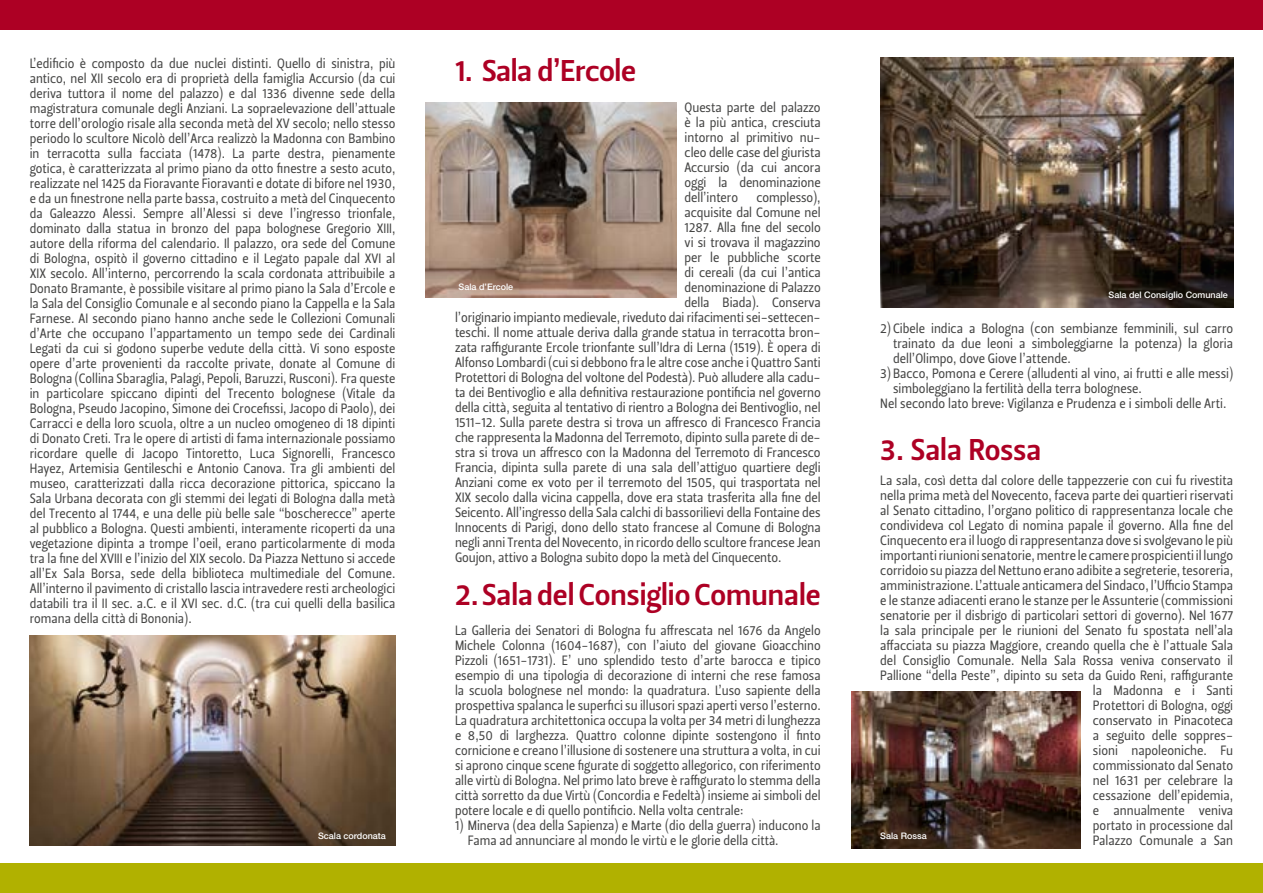
<style>
.page{position:relative;width:1263px;height:893px;background:#fff}
.page>*{position:absolute;margin:0;border:0;box-sizing:border-box;transform-origin:0 0}
.t1{font:30px "Leitura Sans Grot 3";color:#ad0024}
.t2{font:13.5px/15px "Leitura Sans Grot 2";color:#454544;text-align:justify;scale:.93 1}
.t3{font:13.5px/15px "Leitura Sans Grot 2";color:#454544;text-align:justify;scale:.94 1}
.t4{font:500 9px "Helvetica Neue LT Std";color:#fff}
</style>
<div class="page">
<img style="left:880px;top:57px;width:353px;height:251px">
<img style="left:851px;top:692px;width:229px;height:156px">
<div style="left:0;top:0;width:1263px;height:30px;background:#ad0024"></div>
<img style="left:425px;top:102px;width:251px;height:196px">
<div style="left:0;top:863px;width:1263px;height:30px;background:#b1b100"></div>
<img style="left:30px;top:636px;width:365px;height:209px">
<p class="t2" style="left:30px;top:56px;width:395px">L’edificio è composto da due nuclei distinti. Quello di sinistra, più antico, nel XII secolo era di proprietà della famiglia Accursio (da cui deriva tuttora il nome del palazzo) e dal 1336 divenne sede della magistratura comunale degli Anziani. La sopraelevazione dell’attuale torre dell’orologio risale alla seconda metà del XV secolo; nello stesso periodo lo scultore Nicolò dell’Arca realizzò la Madonna con Bambino in terracotta sulla facciata (1478). La parte destra, pienamente gotica, è caratterizzata al primo piano da otto finestre a sesto acuto, realizzate nel 1425 da Fioravante Fioravanti e dotate di bifore nel 1930, e da un finestrone nella parte bassa, costruito a metà del Cinquecento da Galeazzo Alessi. Sempre all’Alessi si deve l’ingresso trionfale, dominato dalla statua in bronzo del papa bolognese Gregorio XIII, autore della riforma del calendario. Il palazzo, ora sede del Comune di Bologna, ospitò il governo cittadino e il Legato papale dal XVI al XIX secolo. All’interno, percorrendo la scala cordonata attribuibile a Donato Bramante, è possibile visitare al primo piano la Sala d’Ercole e la Sala del Consiglio Comunale e al secondo piano la Cappella e la Sala Farnese. AI secondo piano hanno anche sede le Collezioni Comunali d’Arte che occupano l’appartamento un tempo sede dei Cardinali Legati da cui si godono superbe vedute della città. Vi sono esposte opere d’arte provenienti da raccolte private, donate al Comune di Bologna (Collina Sbaraglia, Palagi, Pepoli, Baruzzi, Rusconi). Fra queste in particolare spiccano dipinti del Trecento bolognese (Vitale da Bologna, Pseudo Jacopino, Simone dei Crocefissi, Jacopo di Paolo), dei Carracci e della loro scuola, oltre a un nucleo omogeneo di 18 dipinti di Donato Creti. Tra le opere di artisti di fama internazionale possiamo ricordare quelle di Jacopo Tintoretto, Luca Signorelli, Francesco Hayez, Artemisia Gentileschi e Antonio Canova. Tra gli ambienti del museo, caratterizzati dalla ricca decorazione pittorica, spiccano la Sala Urbana decorata con gli stemmi dei legati di Bologna dalla metà del Trecento al 1744, e una delle più belle sale “boscherecce” aperte al pubblico a Bologna. Questi ambienti, interamente ricoperti da una vegetazione dipinta a trompe l’oeil, erano particolarmente di moda tra la fine del XVIII e l’inizio del XIX secolo. Da Piazza Nettuno si accede all’Ex Sala Borsa, sede della biblioteca multimediale del Comune.<br>All’interno il pavimento di cristallo lascia intravedere resti archeologici databili tra il II sec. a.C. e il XVI sec. d.C. (tra cui quelli della basilica romana della città di Bononia).</p>
<p class="t4" style="left:318px;top:830px;width:69px">Scala cordonata</p>
<p class="t1" style="left:455px;top:53px;width:183px">1. Sala d’Ercole</p>
<p class="t3" style="left:685px;top:100px;width:146px">Questa parte del palazzo è la più antica, cresciuta intorno al primitivo nu&shy;cleo delle case del giurista Accursio (da cui ancora oggi la denominazione dell’intero</p>
<p class="t3" style="left:756px;top:190px;width:70px">complesso),</p>
<p class="t3" style="left:685px;top:205px;width:146px">acquisite dal Comune nel</p>
<p class="t3" style="left:685px;top:220px;width:146px">1287. Alla fine del secolo</p>
<p class="t3" style="left:685px;top:235px;width:146px">vi si trovava il magazzino</p>
<p class="t3" style="left:685px;top:250px;width:146px">per le pubbliche scorte</p>
<p class="t3" style="left:685px;top:265px;width:146px">di cereali (da cui l’antica</p>
<p class="t3" style="left:685px;top:280px;width:146px">denominazione di Palazzo</p>
<p class="t3" style="left:685px;top:295px;width:146px">della Biada). Conserva</p>
<p class="t3" style="left:455px;top:310px;width:391px">l’originario impianto medievale, riveduto dai rifacimenti sei-settecen-</p>
<p class="t3" style="left:455px;top:325px;width:391px">teschi. Il nome attuale deriva dalla grande statua in terracotta bron-</p>
<p class="t3" style="left:455px;top:340px;width:391px">zata raffigurante Ercole trionfante sull’Idra di Lerna (1519). È opera di</p>
<p class="t3" style="left:455px;top:355px;width:391px">Alfonso Lombardi (cui si debbono fra le altre cose anche i Quattro Santi</p>
<p class="t3" style="left:455px;top:370px;width:391px">Protettori di Bologna del voltone del Podestà). Può alludere alla cadu-</p>
<p class="t3" style="left:455px;top:385px;width:391px">ta dei Bentivoglio e alla definitiva restaurazione pontificia nel governo</p>
<p class="t3" style="left:455px;top:400px;width:390px">della città, seguita al tentativo di rientro a Bologna dei Bentivoglio, nel</p>
<p class="t3" style="left:455px;top:415px;width:391px">1511-12. Sulla parete destra si trova un affresco di Francesco Francia</p>
<p class="t3" style="left:455px;top:430px;width:391px">che rappresenta la Madonna del Terremoto, dipinto sulla parete di de-</p>
<p class="t3" style="left:455px;top:445px;width:390px">stra si trova un affresco con la Madonna del Terremoto di Francesco</p>
<p class="t3" style="left:455px;top:460px;width:390px">Francia, dipinta sulla parete di una sala dell’attiguo quartiere degli</p>
<p class="t3" style="left:455px;top:475px;width:391px">Anziani come ex voto per il terremoto del 1505, qui trasportata nel</p>
<p class="t3" style="left:455px;top:490px;width:391px">XIX secolo dalla vicina cappella, dove era stata trasferita alla fine del</p>
<p class="t3" style="left:455px;top:505px;width:391px">Seicento. All’ingresso della Sala calchi di bassorilievi della Fontaine des</p>
<p class="t3" style="left:455px;top:520px;width:391px">Innocents di Parigi, dono dello stato francese al Comune di Bologna</p>
<p class="t3" style="left:455px;top:535px;width:390px">negli anni Trenta del Novecento, in ricordo dello scultore francese Jean</p>
<p class="t3" style="left:455px;top:550px;width:349px">Goujon, attivo a Bologna subito dopo la metà del Cinquecento.</p>
<p class="t4" style="left:458px;top:282px;width:56px">Sala d’Ercole</p>
<p class="t1" style="left:455px;top:577px;width:367px">2.Sala del Consiglio Comunale</p>
<p class="t2" style="left:455px;top:623px;width:395px">La Galleria dei Senatori di Bologna fu affrescata nel 1676 da Angelo Michele Colonna (1604-1687), con l’aiuto del giovane Gioacchino Pizzoli (1651-1731). E’ uno splendido testo d’arte barocca e tipico esempio di una tipologia di decorazione di interni che rese famosa la scuola bolognese nel mondo: la quadratura. L’uso sapiente della prospettiva spalanca le superfici su illusori spazi aperti verso l’esterno.<br>La quadratura architettonica occupa la volta per 34 metri di lunghezza e 8,50 di larghezza. Quattro colonne dipinte sostengono il finto cornicione e creano l’illusione di sostenere una struttura a volta, in cui si aprono cinque scene figurate di soggetto allegorico, con riferimento alle virtù di Bologna. Nel primo lato breve è raffigurato lo stemma della città sorretto da due Virtù (Concordia e Fedeltà) insieme ai simboli del potere locale e di quello pontificio. Nella volta centrale:</p>
<p class="t2" style="left:468px;top:818px;width:381px;text-indent:-13px">1) Minerva (dea della Sapienza) e Marte (dio della guerra) inducono la<br>Fama ad annunciare al mondo le virtù e le glorie della città.</p>
<p class="t4" style="left:1108px;top:289px;width:121px">Sala del Consiglio Comunale</p>
<p class="t3" style="left:893px;top:321px;width:363px;text-indent:-13px">2) Cibele indica a Bologna (con sembianze femminili, sul carro trainato da due leoni a simboleggiarne la potenza) la gloria dell’Olimpo, dove Giove l’attende.</p>
<p class="t3" style="left:893px;top:366px;width:363px;text-indent:-13px">3) Bacco, Pomona e Cerere (alludenti al vino, ai frutti e alle messi) simboleggiano la fertilità della terra bolognese.</p>
<p class="t3" style="left:880px;top:396px;width:370px">Nel secondo lato breve: Vigilanza e Prudenza e i simboli delle Arti.</p>
<p class="t1" style="left:880px;top:432px;width:162px">3. Sala Rossa</p>
<p class="t3" style="left:880px;top:473px;width:377px;text-align:right">La sala, così detta dal colore delle tappezzerie con cui fu rivestita nella prima metà del Novecento, faceva parte dei quartieri riservati al Senato cittadino, l’organo politico di rappresentanza locale che condivideva col Legato di nomina papale il governo. Alla fine del Cinquecento era il luogo di rappresentanza dove si svolgevano le più importanti riunioni senatorie, mentre le camere prospicienti il lungo corridoio su piazza del Nettuno erano adibite a segreterie, tesoreria, amministrazione. L’attuale anticamera del Sindaco, l’Ufficio Stampa e le stanze adiacenti erano le stanze per le Assunterie (commissioni senatorie per il disbrigo di particolari settori di governo). Nel 1677 la sala principale per le riunioni del Senato fu spostata nell’ala affacciata su piazza Maggiore, creando quella che è l’attuale Sala del Consiglio Comunale. Nella Sala Rossa veniva conservato il Pallione “della Peste”, dipinto su seta da Guido Reni, raffigurante la Madonna e i Santi<br>Protettori di Bologna, oggi<br>conservato in Pinacoteca<br>a seguito delle soppres-<br>sioni napoleoniche. Fu<br>commissionato dal Senato<br>nel 1631 per celebrare la<br>cessazione dell’epidemia,<br>e annualmente veniva<br>portato in processione dal<br>Palazzo Comunale a San</p>
<p class="t4" style="left:880px;top:830px;width:48px">Sala Rossa</p>
</div>
